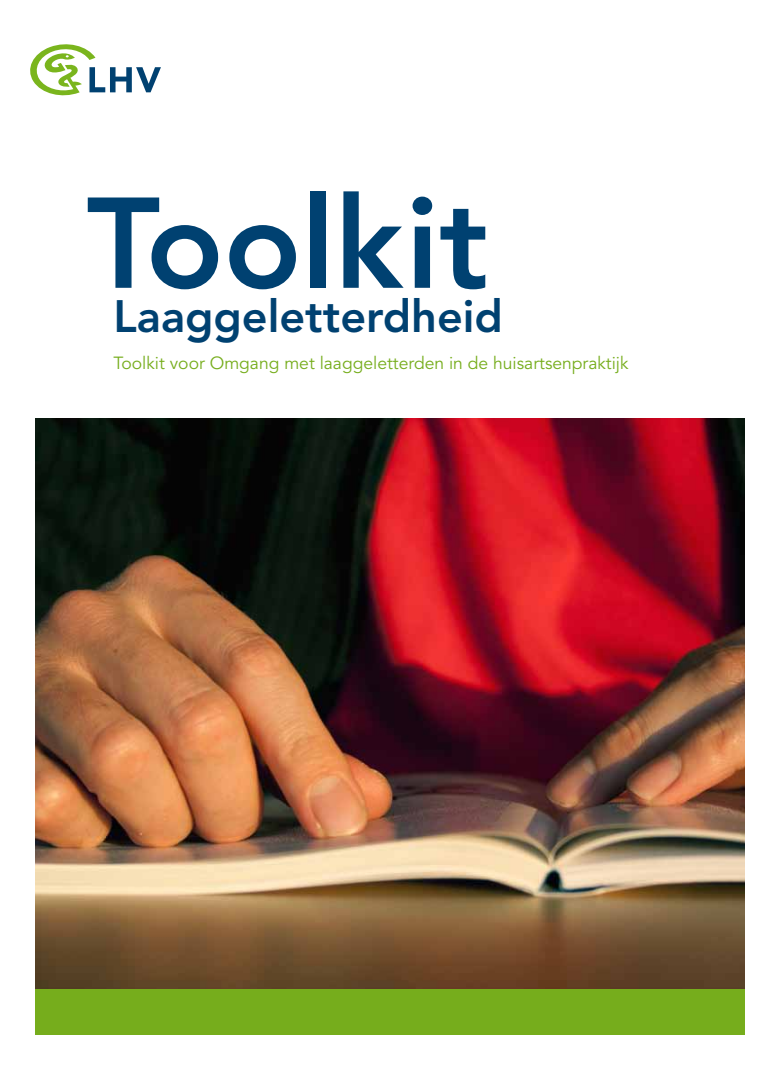
<style>
.page{position:relative;width:780px;height:1081px;background:#fff}
.page>*{position:absolute;margin:0;border:0;box-sizing:border-box;transform-origin:0 0}
.t1{font:800 127.5px "Avenir LT Std";color:#004171}
.t2{font:800 45px "Avenir LT Std";color:#004171}
.t3{font:17.5px "Avenir LT Std";color:#76ad1c}
</style>
<div class="page">
<img style="left:35px;top:418px;width:709px;height:617px">
<div style="left:35px;top:989px;width:709px;height:45px;background:#76ad1c"></div>
<svg style="left:30px;top:44px;width:131px;height:51px"></svg>
<h1 class="t1" style="left:87px;top:168px;width:403px">Toolkit</h1>
<h2 class="t2" style="left:113px;top:289px;width:391px">Laaggeletterdheid</h2>
<p class="t3" style="left:113px;top:353px;width:516px">Toolkit voor Omgang met laaggeletterden in de huisartsenpraktijk</p>
</div>
